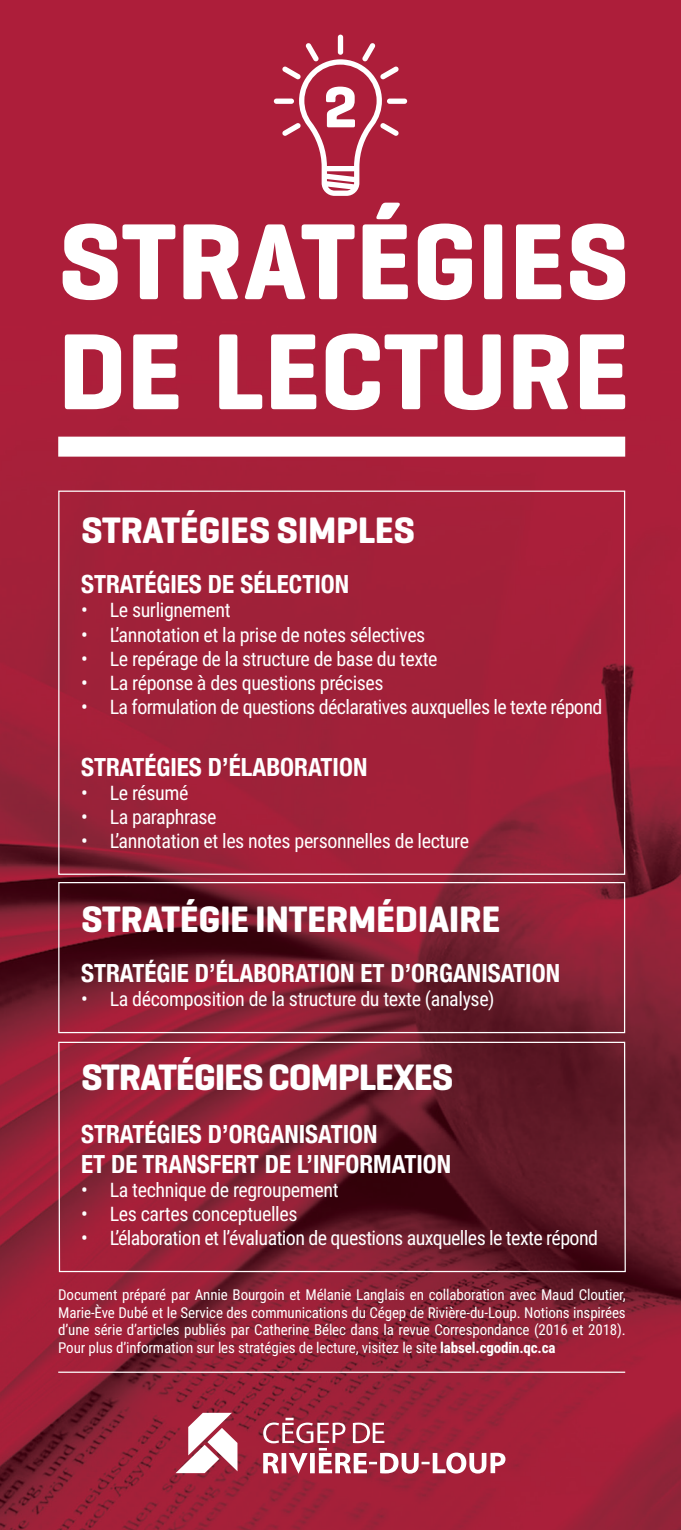
<style>
.page{position:relative;width:681px;height:1530px;background:#fff}
.page>*{position:absolute;margin:0;border:0;box-sizing:border-box;transform-origin:0 0}
.t1{font:700 110px "Geogrotesque";color:#fff}
.t2{font:700 59.25px "Geogrotesque";color:#fff}
.Liste{font:700 37.5px "Geogrotesque";letter-spacing:-.01em;color:#fff}
.Liste-2{font:700 37.5px "Geogrotesque";letter-spacing:-.03em;color:#fff}
.Liste-3{font:700 condensed 25px/30px "Helvetica Neue";color:#fff}
.t3{font:20px "Roboto Condensed";letter-spacing:-.02em;color:#fff}
.Liste-4{font:15px/17.5px "Roboto Condensed";letter-spacing:-.01em;color:#fff;text-align:justify}
.s1{font-weight:700}
</style>
<div class="page">
<img style="left:0;top:0;width:680px;height:1530px">
<svg style="left:175px;top:1413px;width:62px;height:60px"></svg>
<svg style="left:263px;top:1418px;width:242px;height:56px"></svg>
<div style="left:58px;top:437px;width:567px;height:20px;background:#fff"></div>
<div style="left:58px;top:882px;width:567px;height:151px;border:1px solid #fff"></div>
<div style="left:58px;top:1042px;width:567px;height:230px;border:1px solid #fff"></div>
<div style="left:387px;top:99px;width:20px;height:5px;background:#fff;border-radius:3px"></div>
<div style="left:338px;top:35px;width:5px;height:20px;background:#fff;border-radius:3px"></div>
<svg style="left:282px;top:43px;width:117px;height:153px;background:#ba435a"></svg>
<div style="left:274px;top:99px;width:20px;height:5px;background:#fff;border-radius:3px"></div>
<hr style="left:58px;top:1372px;width:567px;height:1px;background:#fff">
<p class="t2" style="left:323px;top:70px;width:35px">2</p>
<p class="t1" style="left:58px;top:193px;width:572px">STRATÉGIES</p>
<p class="t1" style="left:58px;top:303px;width:572px">DE LECTURE</p>
<p class="Liste" style="left:81px;top:507px;width:335px">STRATÉGIES SIMPLES</p>
<p class="Liste-3" style="left:81px;top:567px;width:269px">STRATÉGIES DE SÉLECTION</p>
<p class="t3" style="left:81px;top:596px;width:151px">• Le surlignement</p>
<p class="t3" style="left:81px;top:620px;width:346px">• L’annotation et la prise de notes sélectives</p>
<p class="t3" style="left:81px;top:645px;width:358px">• Le repérage de la structure de base du texte</p>
<p class="t3" style="left:81px;top:669px;width:304px">• La réponse à des questions précises</p>
<p class="t3" style="left:81px;top:693px;width:522px">• La formulation de questions déclaratives auxquelles le texte répond</p>
<p class="Liste-3" style="left:81px;top:750px;width:288px">STRATÉGIES D’ÉLABORATION</p>
<p class="t3" style="left:81px;top:779px;width:109px">• Le résumé</p>
<p class="t3" style="left:81px;top:803px;width:137px">• La paraphrase</p>
<p class="t3" style="left:81px;top:827px;width:389px">• L’annotation et les notes personnelles de lecture</p>
<p class="Liste" style="left:81px;top:896px;width:421px">STRATÉGIE INTERMÉDIAIRE</p>
<p class="Liste-3" style="left:81px;top:956px;width:480px">STRATÉGIE D’ÉLABORATION ET D’ORGANISATION</p>
<p class="t3" style="left:81px;top:985px;width:415px">• La décomposition de la structure du texte (analyse)</p>
<p class="Liste-2" style="left:81px;top:1054px;width:373px">STRATÉGIES COMPLEXES</p>
<p class="Liste-3" style="left:81px;top:1117px;width:371px">STRATÉGIES D’ORGANISATION<br>ET DE TRANSFERT DE L’INFORMATION</p>
<p class="t3" style="left:81px;top:1176px;width:259px">• La technique de regroupement</p>
<p class="t3" style="left:81px;top:1200px;width:218px">• Les cartes conceptuelles</p>
<p class="t3" style="left:81px;top:1224px;width:518px">• L’élaboration et l’évaluation de questions auxquelles le texte répond</p>
<p class="Liste-4" style="left:58px;top:1286px;width:568px">Document préparé par Annie Bourgoin et Mélanie Langlais en collaboration avec Maud Cloutier, Marie-Ève Dubé et le Service des communications du Cégep de Rivière-du-Loup. Notions inspirées d’une série d’articles publiés par Catherine Bélec dans la revue Correspondance (2016 et 2018).<br>Pour plus d’information sur les stratégies de lecture, visitez le site <span class="s1">labsel.cgodin.qc.ca</span></p>
</div>
